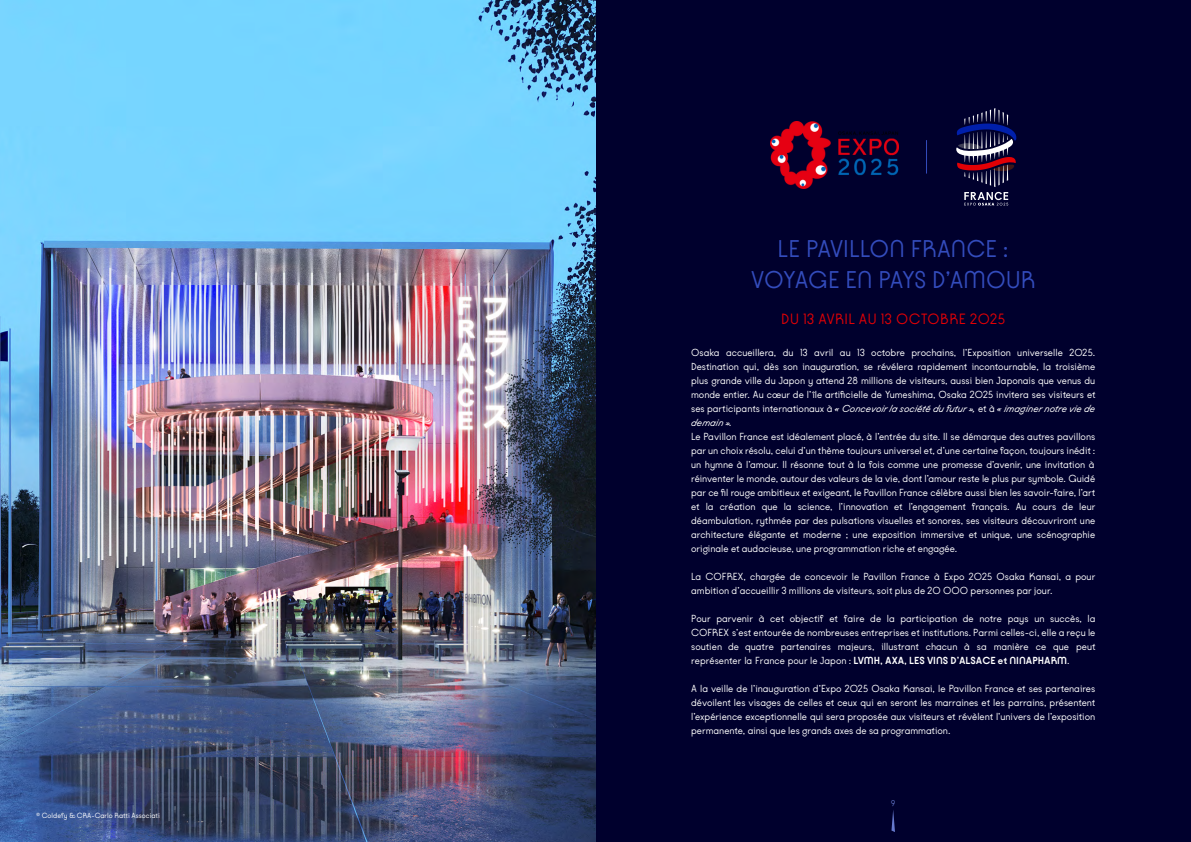
<style>
.page{position:relative;width:1191px;height:842px;background:#00002d}
.page>*{position:absolute;margin:0;border:0;box-sizing:border-box;transform-origin:0 0}
.t1{font:26px/31.2px "Kobe 1.1";letter-spacing:-.005em;color:#334cbc;text-align:center}
.t2{font:16px "Kobe 1.1";letter-spacing:.02em;color:#e20005}
.t3{font:11px/14px "Kobe 1.1";color:#fff;text-align:justify}
.t4{font:9px "Kobe 1.1";color:#6679cd}
.t5{font:8px "Kobe 1.1";color:#fff}
.s1{font-style:italic}
.s2{font-weight:700}
</style>
<div class="page">
<img style="left:0;top:0;width:595px;height:842px">
<svg style="left:956px;top:108px;width:61px;height:98px"></svg>
<hr style="left:926px;top:140px;width:1px;height:34px;background:#334cbc">
<img style="left:770px;top:121px;width:128px;height:67px">
<svg style="left:891px;top:810px;width:4px;height:22px"></svg>
<p class="t5" style="left:36px;top:811px;width:125px">© Coldefy &amp; CRA-Carlo Ratti Associati</p>
<h1 class="t1" style="left:751px;top:233px;width:286px">LE PAVILLON FRANCE :<br>VOYAGE EN PAYS D’AMOUR</h1>
<h2 class="t2" style="left:781px;top:310px;width:225px">DU 13 AVRIL AU 13 OCTOBRE 2025</h2>
<p class="t3" style="left:691px;top:345px;width:406px">Osaka accueillera, du 13 avril au 13 octobre prochains, l’Exposition universelle 2025.<br>Destination qui, dès son inauguration, se révélera rapidement incontournable, la troisième plus grande ville du Japon y attend 28 millions de visiteurs, aussi bien Japonais que venus du monde entier. Au cœur de l’île artificielle de Yumeshima, Osaka 2025 invitera ses visiteurs et ses participants internationaux à <span class="s1">« Concevoir la société du futur »,</span> et à <span class="s1">« imaginer notre vie de demain ».</span></p>
<p class="t3" style="left:691px;top:430px;width:406px">Le Pavillon France est idéalement placé, à l’entrée du site. Il se démarque des autres pavillons par un choix résolu, celui d’un thème toujours universel et, d’une certaine façon, toujours inédit : un hymne à l’amour. Il résonne tout à la fois comme une promesse d’avenir, une invitation à réinventer le monde, autour des valeurs de la vie, dont l’amour reste le plus pur symbole. Guidé par ce fil rouge ambitieux et exigeant, le Pavillon France célèbre aussi bien les savoir-faire, l’art et la création que la science, l’innovation et l’engagement français. Au cours de leur déambulation, rythmée par des pulsations visuelles et sonores, ses visiteurs découvriront une architecture élégante et moderne ; une exposition immersive et unique, une scénographie originale et audacieuse, une programmation riche et engagée.</p>
<p class="t3" style="left:691px;top:570px;width:406px">La COFREX, chargée de concevoir le Pavillon France à Expo 2025 Osaka Kansai, a pour ambition d’accueillir 3 millions de visiteurs, soit plus de 20 000 personnes par jour.</p>
<p class="t3" style="left:691px;top:612px;width:406px">Pour parvenir à cet objectif et faire de la participation de notre pays un succès, la COFREX s’est entourée de nombreuses entreprises et institutions. Parmi celles-ci, elle a reçu le soutien de quatre partenaires majeurs, illustrant chacun à sa manière ce que peut représenter la France pour le Japon : <span class="s2">LVMH, AXA, LES VINS D’ALSACE et NINAPHARM</span>.</p>
<p class="t3" style="left:691px;top:682px;width:405px">A la veille de l’inauguration d’Expo 2025 Osaka Kansai, le Pavillon France et ses partenaires dévoilent les visages de celles et ceux qui en seront les marraines et les parrains, présentent l’expérience exceptionnelle qui sera proposée aux visiteurs et révèlent l’univers de l’exposition permanente, ainsi que les grands axes de sa programmation.</p>
<p class="t4" style="left:891px;top:798px;width:6px">9</p>
</div>
